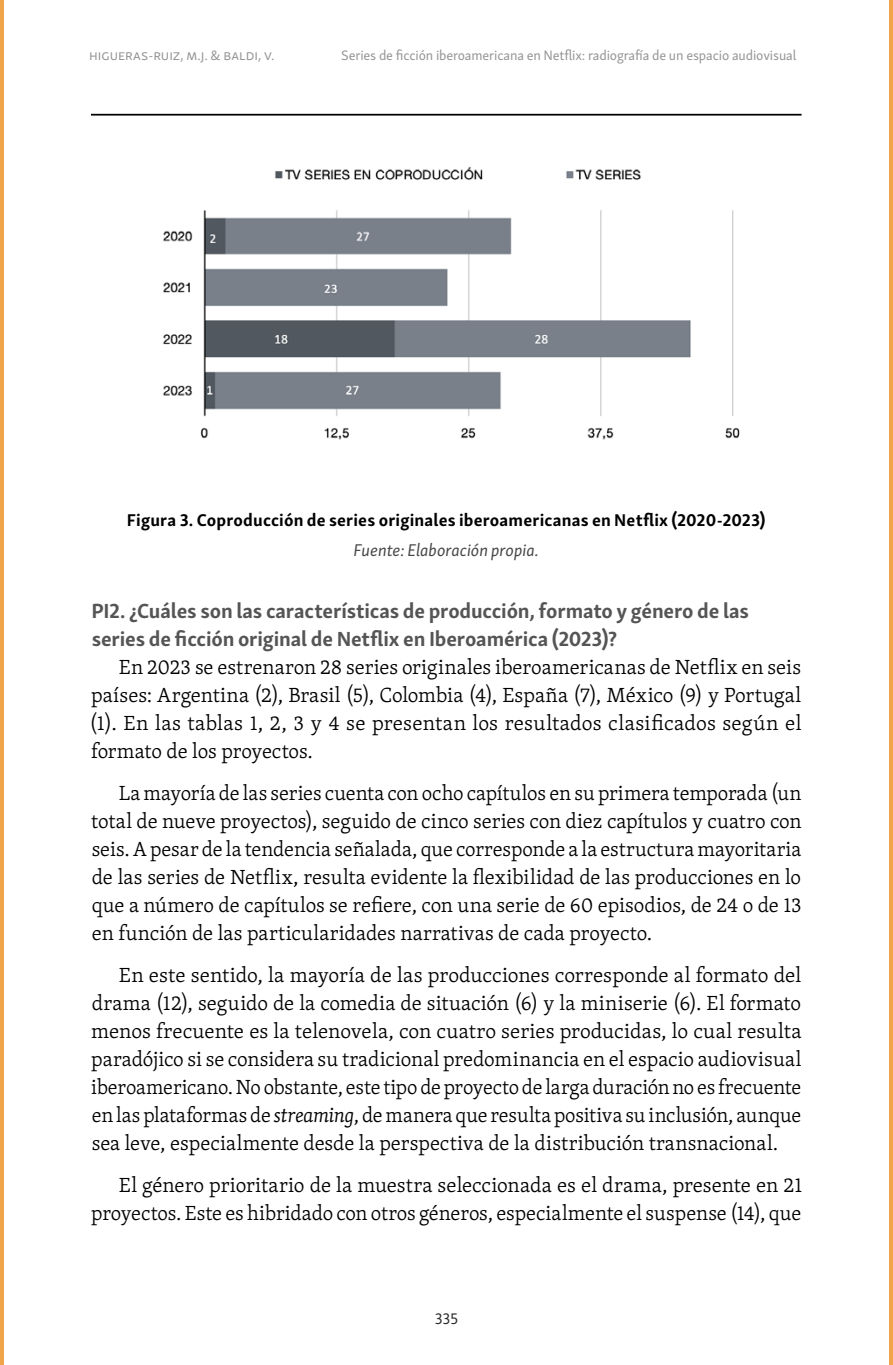
<style>
.page{position:relative;width:893px;height:1365px;background:#fff}
.page>*{position:absolute;margin:0;border:0;box-sizing:border-box;transform-origin:0 0}
.t1{font:300 21px/28px "Skolar Latin";color:#000;text-align:justify}
.t2{font:700 21px/28px "Skolar Sans Latn";letter-spacing:-.01em;color:#555}
.t3{font:700 17.5px "Skolar Sans Latn";letter-spacing:.005em;color:#000}
.t4{font:italic 17.5px "Skolar Sans Latn";color:#484848}
.t5{font:15.75px "Skolar Sans Latn";color:#292929}
.t6{font:14px "Skolar Sans Latn";letter-spacing:-.005em;color:#939393}
.s1{font-style:italic}
</style>
<div class="page">
<hr style="left:91px;top:114px;width:711px;height:2px;background:#000">
<img style="left:163px;top:166px;width:577px;height:274px">
<hr style="left:0;top:0;width:4px;height:1364px;background:#f0a54d">
<hr style="left:889px;top:0;width:4px;height:1364px;background:#f0a54d">
<p class="t6" style="left:89px;top:45px;width:187px">higueras-ruiz, m.j. &amp; baldi, v.</p>
<p class="t6" style="left:341px;top:45px;width:457px">Series de ficción iberoamericana en Netflix: radiografía de un espacio audiovisual</p>
<p class="t3" style="left:127px;top:506px;width:640px">Figura 3. Coproducción de series originales iberoamericanas en Netflix (2020-2023)</p>
<p class="t4" style="left:354px;top:537px;width:187px">Fuente: Elaboración propia.</p>
<p class="t2" style="left:91px;top:595px;width:659px">PI2. ¿Cuáles son las características de producción, formato y género de las series de ficción original de Netflix en Iberoamérica (2023)?</p>
<p class="t1" style="left:90px;top:652px;width:713px;text-indent:29px">En 2023 se estrenaron 28 series originales iberoamericanas de Netflix en seis países: Argentina (2), Brasil (5), Colombia (4), España (7), México (9) y Portugal (1). En las tablas 1, 2, 3 y 4 se presentan los resultados clasificados según el formato de los proyectos.</p>
<p class="t1" style="left:91px;top:778px;width:712px;text-indent:28px">La mayoría de las series cuenta con ocho capítulos en su primera temporada (un total de nueve proyectos), seguido de cinco series con diez capítulos y cuatro con seis. A pesar de la tendencia señalada, que corresponde a la estructura mayoritaria de las series de Netflix, resulta evidente la flexibilidad de las producciones en lo que a número de capítulos se refiere, con una serie de 60 episodios, de 24 o de 13 en función de las particularidades narrativas de cada proyecto.</p>
<p class="t1" style="left:91px;top:960px;width:712px;text-indent:28px">En este sentido, la mayoría de las producciones corresponde al formato del drama (12), seguido de la comedia de situación (6) y la miniserie (6). El formato menos frecuente es la telenovela, con cuatro series producidas, lo cual resulta paradójico si se considera su tradicional predominancia en el espacio audiovisual iberoamericano. No obstante, este tipo de proyecto de larga duración no es frecuente en las plataformas de <span class="s1">streaming</span>, de manera que resulta positiva su inclusión, aunque sea leve, especialmente desde la perspectiva de la distribución transnacional.</p>
<p class="t1" style="left:91px;top:1170px;width:713px;text-align:right">El género prioritario de la muestra seleccionada es el drama, presente en 21 proyectos. Este es hibridado con otros géneros, especialmente el suspense (14), que</p>
<p class="t5" style="left:435px;top:1306px;width:25px">335</p>
</div>
